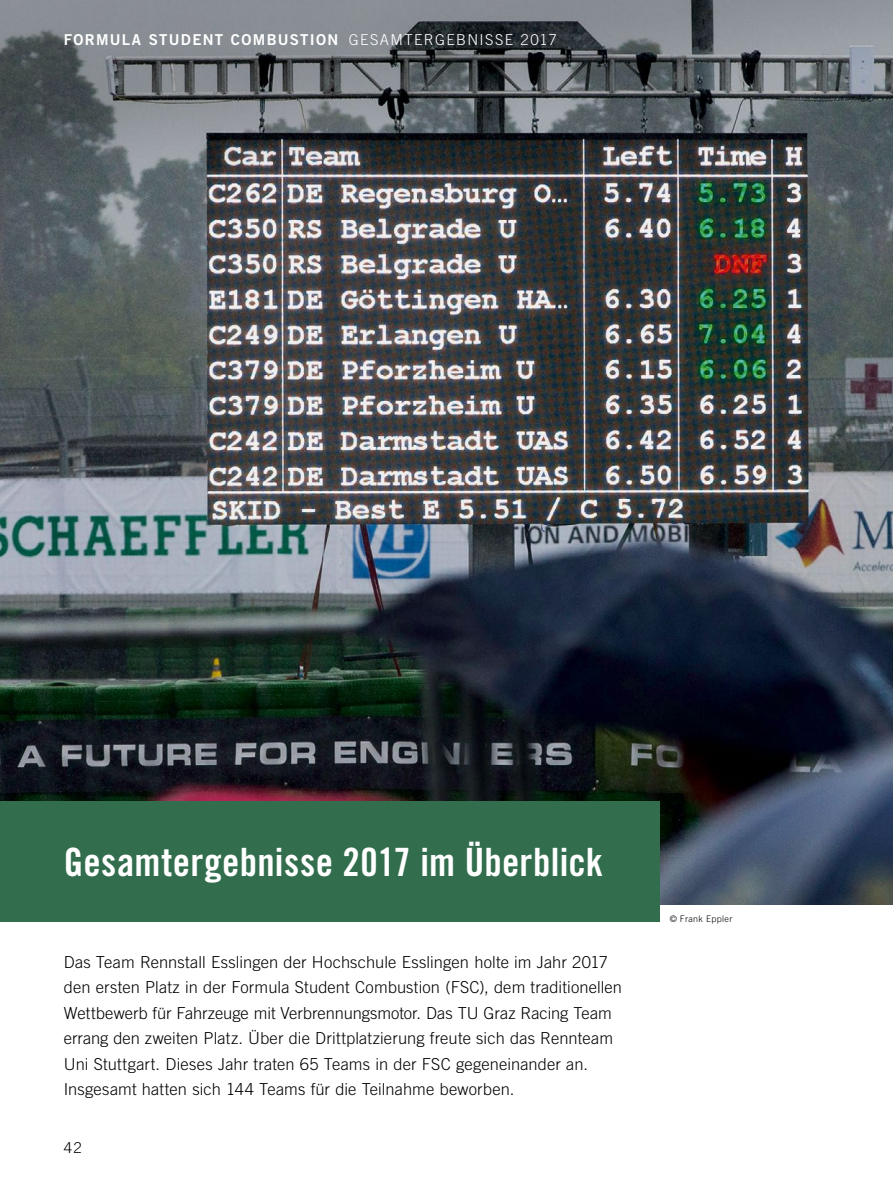
<style>
.page{position:relative;width:893px;height:1187px;background:#fff}
.page>*{position:absolute;margin:0;border:0;box-sizing:border-box;transform-origin:0 0}
.t1{font:39px "Trade Gothic LT Std Bd Cn 20";letter-spacing:.005em;color:#fff}
.t2{font:300 16.5px/25.5px "Trade Gothic LT Std";letter-spacing:.005em;color:#000}
.t3{font:15px "Trade Gothic LT Std Bd 2";letter-spacing:.085em;color:#fff}
.t4{font:300 15px "Trade Gothic LT Std";color:#000}
.t5{font:300 9px "Trade Gothic LT Std";letter-spacing:.04em;color:#000}
.s1{font-family:"Trade Gothic LT Std";font-weight:300}
</style>
<div class="page">
<img style="left:0;top:0;width:893px;height:904px">
<div style="left:0;top:801px;width:659px;height:120px;background:#326d4d"></div>
<p class="t3" style="left:64px;top:30px;width:495px">FORMULA STUDENT COMBUSTION <span class="s1">GESAMTERGEBNISSE 2017</span></p>
<h1 class="t1" style="left:64px;top:838px;width:541px">Gesamtergebnisse 2017 im Überblick</h1>
<p class="t2" style="left:64px;top:948px;width:560px">Das Team Rennstall Esslingen der Hochschule Esslingen holte im Jahr 2017 den ersten Platz in der Formula Student Combustion (FSC), dem traditionellen Wettbewerb für Fahrzeuge mit Verbrennungsmotor. Das TU Graz Racing Team errang den zweiten Platz. Über die Drittplatzierung freute sich das Rennteam Uni Stuttgart. Dieses Jahr traten 65 Teams in der FSC gegeneinander an.<br>Insgesamt hatten sich 144 Teams für die Teilnahme beworben.</p>
<p class="t4" style="left:64px;top:1138px;width:19px">42</p>
<p class="t5" style="left:670px;top:912px;width:64px">© Frank Eppler</p>
</div>
